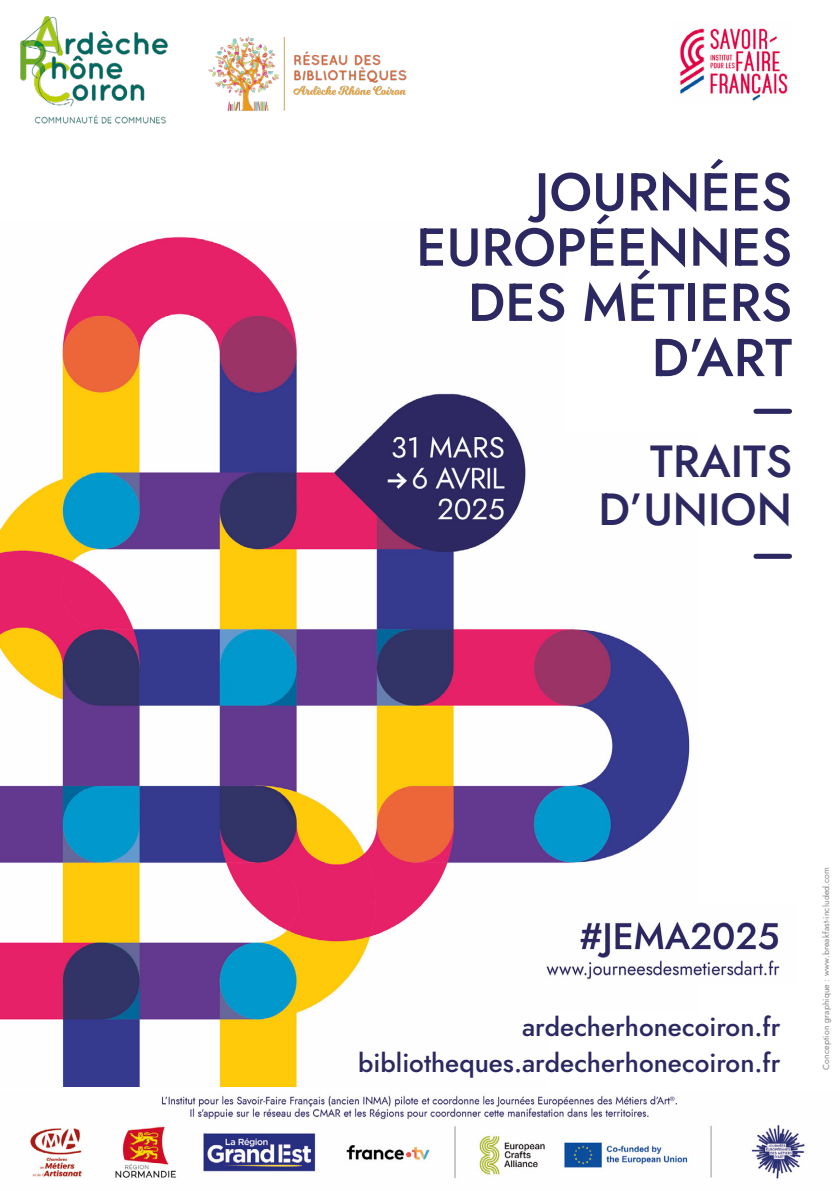
<style>
.page{position:relative;width:840px;height:1191px;background:#fff}
.page>*{position:absolute;margin:0;border:0;box-sizing:border-box;transform-origin:0 0}
.t1{font:500 53.2px/55.2px "Jost";color:#2c2861;text-align:right}
.t2{font:500 45px/48px "Jost";color:#2c2861;text-align:right}
.t3{font:500 26px/36.2px "Jost";color:#2c2861;text-align:right}
.t4{font:8.6px "Jost";letter-spacing:.02em;color:#878787}
</style>
<div class="page">
<img style="left:0;top:236px;width:690px;height:851px">
<div style="left:549px;top:1013px;width:157px;height:93px;background:#fff"></div>
<div style="left:566px;top:215px;width:141px;height:216px;background:#fff"></div>
<img style="left:30px;top:1095px;width:775px;height:84px">
<img style="left:536px;top:904px;width:244px;height:81px">
<img style="left:680px;top:28px;width:108px;height:73px">
<div style="left:755px;top:409px;width:34px;height:5px;background:#2c2861"></div>
<div style="left:755px;top:554px;width:34px;height:5px;background:#2c2861"></div>
<img style="left:20px;top:16px;width:148px;height:108px">
<img style="left:208px;top:36px;width:199px;height:75px">
<h1 class="t1" style="left:416px;top:165px;width:377px">JOURNÉES<br>EUROPÉENNES<br>DES MÉTIERS<br>D’ART</h1>
<h2 class="t2" style="left:598px;top:438px;width:195px">TRAITS<br>D’UNION</h2>
<p class="t3" style="left:358px;top:1009px;width:423px">ardecherhonecoiron.fr bibliotheques.ardecherhonecoiron.fr</p>
<p class="t4" style="left:819px;top:1069px;width:204px;rotate:-90deg">Conception graphique : www.breakfast-included.com</p>
</div>
